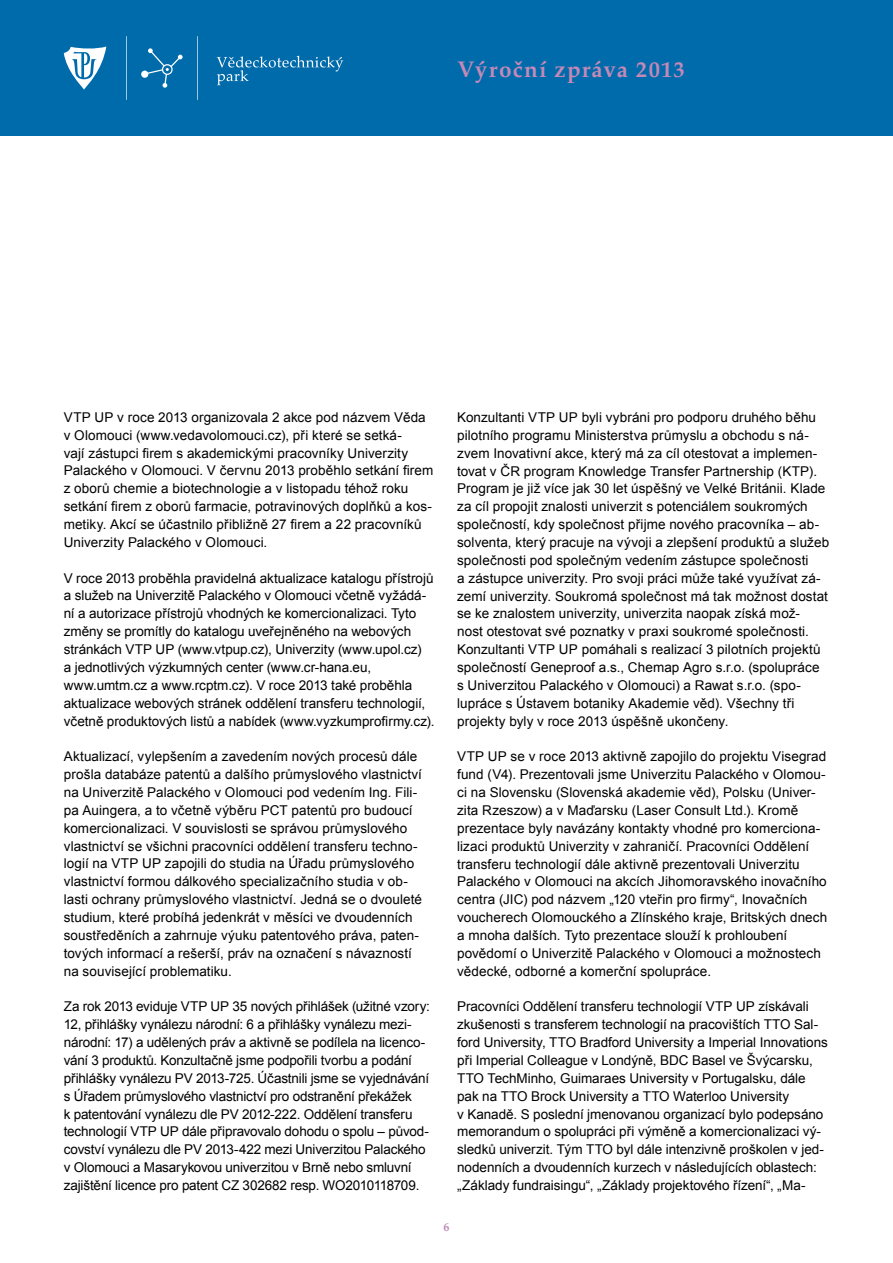
<style>
.page{position:relative;width:893px;height:1263px;background:#fff}
.page>*{position:absolute;margin:0;border:0;box-sizing:border-box;transform-origin:0 0}
.t1{font:700 22.5px "Palatino";letter-spacing:.05em;color:#c489b7}
.t2{font:13.5px/17.9px "Arial";letter-spacing:.005em;color:#000}
.t3{font:13.5px/17.9px "Arial";letter-spacing:-.015em;color:#000}
.t4{font:700 12px "Palatino";color:#c489b7}
</style>
<div class="page">
<div style="left:0;top:0;width:893px;height:136px;background:#006bab"></div>
<svg style="left:64px;top:46px;width:42px;height:44px"></svg>
<svg style="left:126px;top:36px;width:1px;height:64px"></svg>
<svg style="left:197px;top:36px;width:1px;height:64px"></svg>
<svg style="left:217px;top:56px;width:126px;height:29px"></svg>
<svg style="left:141px;top:48px;width:42px;height:40px"></svg>
<h1 class="t1" style="left:457px;top:50px;width:229px">Výroční zpráva 2013</h1>
<p class="t2" style="left:64px;top:408px;width:371px">VTP UP v roce 2013 organizovala 2 akce pod názvem Věda v Olomouci (www.vedavolomouci.cz), při které se setká-<br>vají zástupci firem s akademickými pracovníky Univerzity Palackého v Olomouci. V červnu 2013 proběhlo setkání firem z oborů chemie a biotechnologie a v listopadu téhož roku setkání firem z oborů farmacie, potravinových doplňků a kos&shy;metiky. Akcí se účastnilo přibližně 27 firem a 22 pracovníků Univerzity Palackého v Olomouci.</p>
<p class="t2" style="left:64px;top:569px;width:372px">V roce 2013 proběhla pravidelná aktualizace katalogu přístrojů a služeb na Univerzitě Palackého v Olomouci včetně vyžádá&shy;ní a autorizace přístrojů vhodných ke komercionalizaci. Tyto změny se promítly do katalogu uveřejněného na webových stránkách VTP UP (www.vtpup.cz), Univerzity (www.upol.cz)<br>a jednotlivých výzkumných center (www.cr-hana.eu, www.umtm.cz a www.rcptm.cz). V roce 2013 také proběhla aktualizace webových stránek oddělení transferu technologií, včetně produktových listů a nabídek (www.vyzkumprofirmy.cz).</p>
<p class="t2" style="left:64px;top:748px;width:360px">Aktualizací, vylepšením a zavedením nových procesů dále prošla databáze patentů a dalšího průmyslového vlastnictví na Univerzitě Palackého v Olomouci pod vedením Ing. Fili&shy;pa Auingera, a to včetně výběru PCT patentů pro budoucí komercionalizaci. V souvislosti se správou průmyslového vlastnictví se všichni pracovníci oddělení transferu techno&shy;logií na VTP UP zapojili do studia na Úřadu průmyslového vlastnictví formou dálkového specializačního studia v ob&shy;lasti ochrany průmyslového vlastnictví. Jedná se o dvouleté studium, které probíhá jedenkrát v měsíci ve dvoudenních soustředěních a zahrnuje výuku patentového práva, paten&shy;tových informací a rešerší, práv na označení s návazností na související problematiku.</p>
<p class="t3" style="left:64px;top:998px;width:368px">Za rok 2013 eviduje VTP UP 35 nových přihlášek (užitné vzory:<br>12, přihlášky vynálezu národní: 6 a přihlášky vynálezu mezi&shy;národní: 17) a udělených práv a aktivně se podílela na licenco&shy;vání 3 produktů. Konzultačně jsme podpořili tvorbu a podání přihlášky vynálezu PV 2013-725. Účastnili jsme se vyjednávání s Úřadem průmyslového vlastnictví pro odstranění překážek<br>k patentování vynálezu dle PV 2012-222. Oddělení transferu technologií VTP UP dále připravovalo dohodu o spolu – původ&shy;covství vynálezu dle PV 2013-422 mezi Univerzitou Palackého v Olomouci a Masarykovou univerzitou v Brně nebo smluvní zajištění licence pro patent CZ 302682 resp. WO2010118709.</p>
<p class="t2" style="left:457px;top:408px;width:374px">Konzultanti VTP UP byli vybráni pro podporu druhého běhu pilotního programu Ministerstva průmyslu a obchodu s ná&shy;zvem Inovativní akce, který má za cíl otestovat a implemen&shy;tovat v ČR program Knowledge Transfer Partnership (KTP).<br>Program je již více jak 30 let úspěšný ve Velké Británii. Klade za cíl propojit znalosti univerzit s potenciálem soukromých společností, kdy společnost přijme nového pracovníka – ab&shy;solventa, který pracuje na vývoji a zlepšení produktů a služeb společnosti pod společným vedením zástupce společnosti<br>a zástupce univerzity. Pro svoji práci může také využívat zá&shy;zemí univerzity. Soukromá společnost má tak možnost dostat se ke znalostem univerzity, univerzita naopak získá mož-<br>nost otestovat své poznatky v praxi soukromé společnosti.<br>Konzultanti VTP UP pomáhali s realizací 3 pilotních projektů společností Geneproof a.s., Chemap Agro s.r.o. (spolupráce s Univerzitou Palackého v Olomouci) a Rawat s.r.o. (spo&shy;lupráce s Ústavem botaniky Akademie věd). Všechny tři projekty byly v roce 2013 úspěšně ukončeny.</p>
<p class="t2" style="left:457px;top:748px;width:372px">VTP UP se v roce 2013 aktivně zapojilo do projektu Visegrad fund (V4). Prezentovali jsme Univerzitu Palackého v Olomou&shy;ci na Slovensku (Slovenská akademie věd), Polsku (Univer&shy;zita Rzeszow) a v Maďarsku (Laser Consult Ltd.). Kromě prezentace byly navázány kontakty vhodné pro komerciona&shy;lizaci produktů Univerzity v zahraničí. Pracovníci Oddělení transferu technologií dále aktivně prezentovali Univerzitu Palackého v Olomouci na akcích Jihomoravského inovačního centra (JIC) pod názvem „120 vteřin pro firmy“, Inovačních voucherech Olomouckého a Zlínského kraje, Britských dnech a mnoha dalších. Tyto prezentace slouží k prohloubení povědomí o Univerzitě Palackého v Olomouci a možnostech vědecké, odborné a komerční spolupráce.</p>
<p class="t2" style="left:457px;top:998px;width:372px">Pracovníci Oddělení transferu technologií VTP UP získávali zkušenosti s transferem technologií na pracovištích TTO Sal&shy;ford University, TTO Bradford University a Imperial Innovations při Imperial Colleague v Londýně, BDC Basel ve Švýcarsku, TTO TechMinho, Guimaraes University v Portugalsku, dále pak na TTO Brock University a TTO Waterloo University<br>v Kanadě. S poslední jmenovanou organizací bylo podepsáno memorandum o spolupráci při výměně a komercionalizaci vý&shy;sledků univerzit. Tým TTO byl dále intenzivně proškolen v jed&shy;nodenních a dvoudenních kurzech v následujících oblastech: „Základy fundraisingu“, „Základy projektového řízení“, „Ma-</p>
<p class="t4" style="left:443px;top:1217px;width:7px">6</p>
</div>
